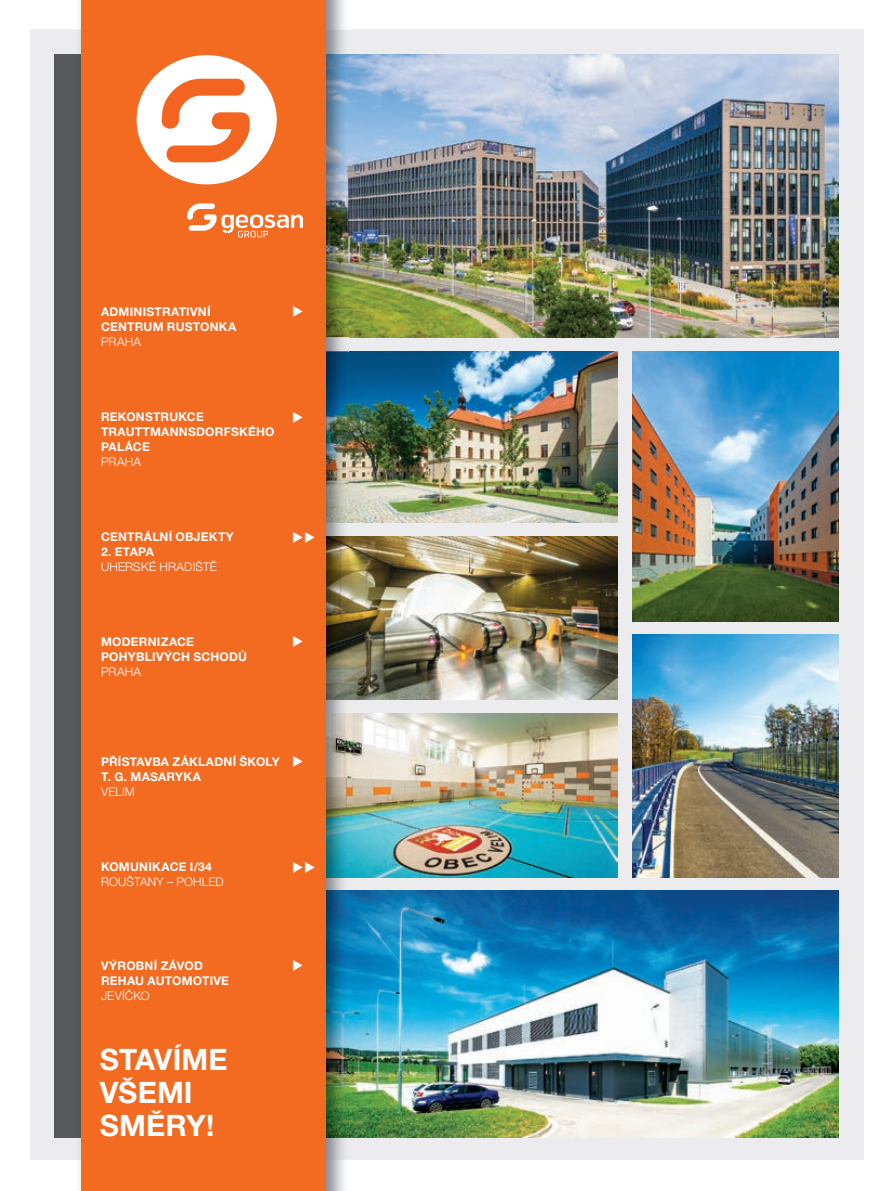
<style>
.page{position:relative;width:893px;height:1191px;background:#fff}
.page>*{position:absolute;margin:0;border:0;box-sizing:border-box;transform-origin:0 0}
.t1{font:700 29.55px/32.8px "Helvetica Neue OT";letter-spacing:.005em;color:#fff}
.t2{font:700 12px/15px "Helvetica Neue OT";letter-spacing:.02em;color:#fff}
.t3{font:300 12px "Helvetica Neue OT";letter-spacing:.015em;color:#fff}
</style>
<div class="page">
<div style="left:30px;top:30px;width:833px;height:1129px;background:#ececee"></div>
<div style="left:54px;top:54px;width:265px;height:1083px;background:#57585a"></div>
<img style="left:326px;top:54px;width:513px;height:283px">
<img style="left:633px;top:351px;width:206px;height:271px">
<img style="left:326px;top:351px;width:292px;height:172px">
<img style="left:348px;top:536px;width:270px;height:163px">
<img style="left:348px;top:713px;width:270px;height:164px">
<img style="left:633px;top:635px;width:206px;height:242px">
<img style="left:348px;top:890px;width:491px;height:247px">
<img style="left:326px;top:523px;width:22px;height:636px">
<img style="left:75px;top:1137px;width:6px;height:22px">
<div style="left:81px;top:0;width:245px;height:1191px;background:#f36a21"></div>
<svg style="left:187px;top:203px;width:116px;height:34px"></svg>
<div style="left:137px;top:55px;width:140px;height:129px;background:#fff;border-radius:50%"></div>
<svg style="left:162px;top:79px;width:88px;height:83px"></svg>
<p class="t2" style="left:101px;top:304px;width:137px">ADMINISTRATIVNÍ<br>CENTRUM RUSTONKA</p>
<p class="t3" style="left:101px;top:335px;width:41px">PRAHA</p>
<p class="t2" style="left:101px;top:409px;width:175px">REKONSTRUKCE<br>TRAUTTMANNSDORFSKÉHO<br>PALÁCE</p>
<p class="t3" style="left:101px;top:455px;width:41px">PRAHA</p>
<p class="t2" style="left:101px;top:529px;width:134px">CENTRÁLNÍ OBJEKTY</p>
<p class="t2" style="left:101px;top:544px;width:55px">2. ETAPA</p>
<p class="t3" style="left:101px;top:560px;width:117px">UHERSKÉ HRADIŠTĚ</p>
<p class="t2" style="left:101px;top:634px;width:148px">MODERNIZACE<br>POHYBLIVÝCH SCHODŮ</p>
<p class="t3" style="left:101px;top:665px;width:41px">PRAHA</p>
<p class="t2" style="left:101px;top:754px;width:180px">PŘÍSTAVBA ZÁKLADNÍ ŠKOLY<br>T. G. MASARYKA</p>
<p class="t3" style="left:101px;top:785px;width:35px">VELIM</p>
<p class="t2" style="left:101px;top:859px;width:112px">KOMUNIKACE I/34</p>
<p class="t3" style="left:101px;top:875px;width:124px">ROUŠTANY – POHLED</p>
<p class="t2" style="left:101px;top:958px;width:130px">VÝROBNÍ ZÁVOD<br>REHAU AUTOMOTIVE</p>
<p class="t3" style="left:101px;top:989px;width:50px">JEVÍČKO</p>
<h1 class="t1" style="left:100px;top:1043px;width:129px">STAVÍME<br>VŠEMI<br>SMĚRY!</h1>
</div>
